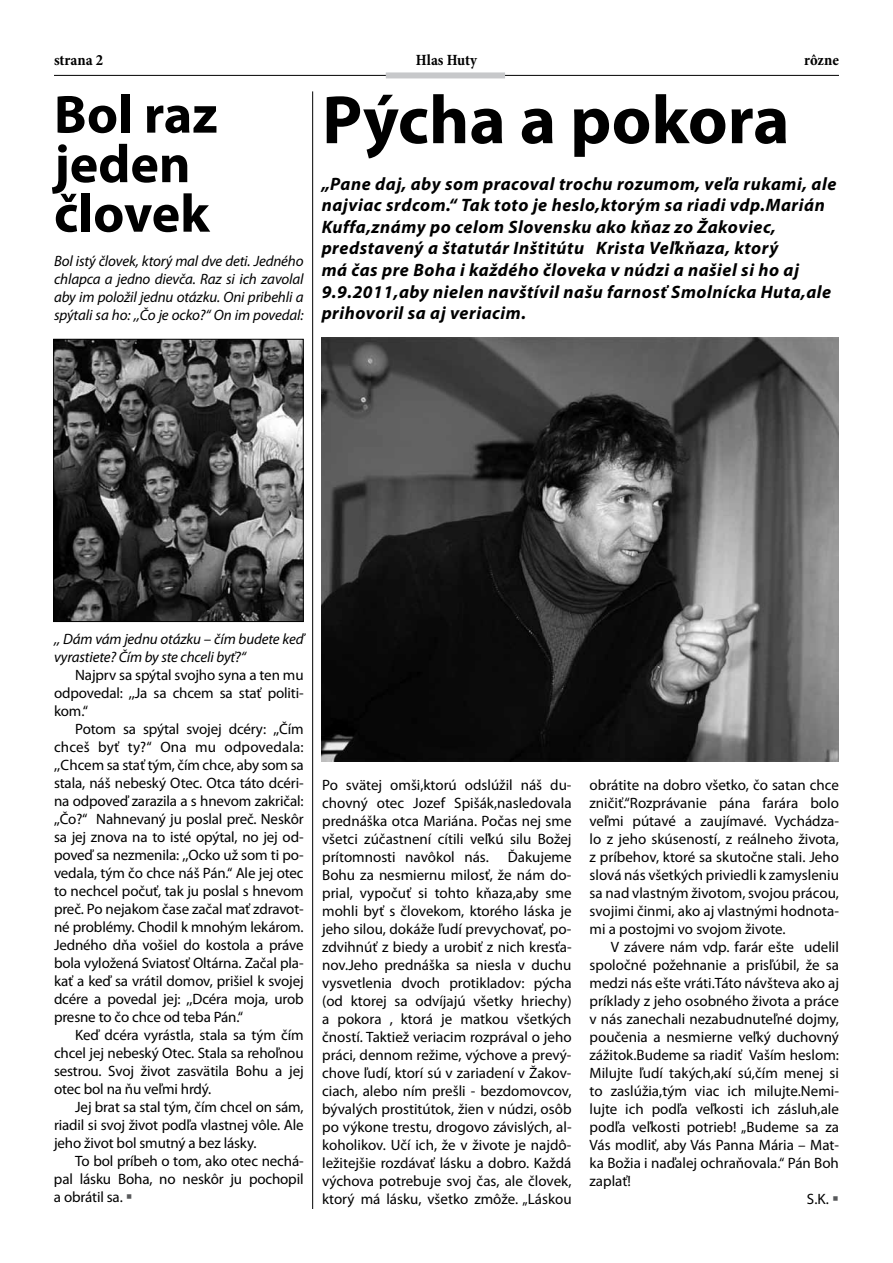
<style>
.page{position:relative;width:893px;height:1263px;background:#fff}
.page>*{position:absolute;margin:0;border:0;box-sizing:border-box;transform-origin:0 0}
.t1{font:700 69px "Myriad Pro";color:#000}
.t2{font:700 54px/49.5px "Myriad Pro";color:#000}
.t3{font:italic 700 18px/21.6px "Myriad Pro";letter-spacing:.03em;color:#000}
.t4{font:700 condensed 15.75px "Minion Pro";color:#000}
.t5{font:15px/18px "Myriad Pro";color:#000;text-align:justify}
.t6{font:italic 15px/18px "Myriad Pro";letter-spacing:-.01em;color:#000;text-align:justify}
.s1{color:#58595b}
</style>
<div class="page">
<hr style="left:54px;top:75px;width:785px;height:1px;background:#000">
<div style="left:386px;top:72px;width:119px;height:6px;background:#c7c8ca"></div>
<img style="left:55px;top:341px;width:247px;height:279px">
<div style="left:53px;top:339px;width:251px;height:283px;border:1px solid #000"></div>
<hr style="left:312px;top:91px;width:1px;height:1118px;background:#000">
<img style="left:322px;top:337px;width:517px;height:424px">
<p class="t4" style="left:54px;top:50px;width:51px">strana 2</p>
<p class="t4" style="left:416px;top:50px;width:63px">Hlas Huty</p>
<p class="t4" style="left:804px;top:50px;width:36px">rôzne</p>
<h1 class="t1" style="left:322px;top:75px;width:469px">Pýcha a pokora</h1>
<h2 class="t2" style="left:54px;top:88px;width:165px">Bol raz jeden človek</h2>
<p class="t6" style="left:54px;top:252px;width:251px">Bol istý človek, ktorý mal dve deti. Jedného chlapca a jedno dievča. Raz si ich zavolal aby im položil jednu otázku. Oni pribehli a spýtali sa ho: ,,Čo je ocko?“ On im povedal:</p>
<p class="t3" style="left:322px;top:172px;width:516px">„Pane daj, aby som pracoval trochu rozumom, veľa rukami, ale najviac srdcom.“ Tak toto je heslo,ktorým sa riadi vdp.Marián Kuffa,známy po celom Slovensku ako kňaz zo Žakoviec, predstavený a štatutár Inštitútu Krista Veľkňaza, ktorý<br>má čas pre Boha i každého človeka v núdzi a našiel si ho aj 9.9.2011,aby nielen navštívil našu farnosť Smolnícka Huta,ale prihovoril sa aj veriacim.</p>
<p class="t6" style="left:54px;top:630px;width:251px">,, Dám vám jednu otázku – čím budete keď vyrastiete? Čím by ste chceli byť?“</p>
<p class="t5" style="left:54px;top:666px;width:251px;text-indent:21px">Najprv sa spýtal svojho syna a ten mu odpovedal: ,,Ja sa chcem sa stať politi&shy;kom.“</p>
<p class="t5" style="left:54px;top:720px;width:251px;text-indent:21px">Potom sa spýtal svojej dcéry: ,,Čím chceš byť ty?“ Ona mu odpovedala: ,,Chcem sa stať tým, čím chce, aby som sa stala, náš nebeský Otec. Otca táto dcéri&shy;na odpoveď zarazila a s hnevom zakričal: ,,Čo?“ Nahnevaný ju poslal preč. Neskôr sa jej znova na to isté opýtal, no jej od&shy;poveď sa nezmenila: ,,Ocko už som ti po&shy;vedala, tým čo chce náš Pán.“ Ale jej otec to nechcel počuť, tak ju poslal s hnevom preč. Po nejakom čase začal mať zdravot&shy;né problémy. Chodil k mnohým lekárom.<br>Jedného dňa vošiel do kostola a práve bola vyložená Sviatosť Oltárna. Začal pla&shy;kať a keď sa vrátil domov, prišiel k svojej dcére a povedal jej: ,,Dcéra moja, urob presne to čo chce od teba Pán.“</p>
<p class="t5" style="left:54px;top:1026px;width:251px;text-indent:21px">Keď dcéra vyrástla, stala sa tým čím chcel jej nebeský Otec. Stala sa rehoľnou sestrou. Svoj život zasvätila Bohu a jej otec bol na ňu veľmi hrdý.</p>
<p class="t5" style="left:54px;top:1098px;width:251px;text-indent:21px">Jej brat sa stal tým, čím chcel on sám, riadil si svoj život podľa vlastnej vôle. Ale jeho život bol smutný a bez lásky.</p>
<p class="t5" style="left:54px;top:1152px;width:251px;text-indent:21px">To bol príbeh o tom, ako otec nechá&shy;pal lásku Boha, no neskôr ju pochopil a obrátil sa. <span class="s1">▪</span></p>
<p class="t5" style="left:322px;top:775px;width:251px">Po svätej omši,ktorú odslúžil náš du&shy;chovný otec Jozef Spišák,nasledovala prednáška otca Mariána. Počas nej sme všetci zúčastnení cítili veľkú silu Božej prítomnosti navôkol nás.</p>
<p class="t5" style="left:322px;top:847px;width:251px;text-indent:186px">Ďakujeme Bohu za nesmiernu milosť, že nám do&shy;prial, vypočuť si tohto kňaza,aby sme mohli byť s človekom, ktorého láska je jeho silou, dokáže ľudí prevychovať, po&shy;zdvihnúť z biedy a urobiť z nich kresťa&shy;nov.Jeho prednáška sa niesla v duchu vysvetlenia dvoch protikladov: pýcha (od ktorej sa odvíjajú všetky hriechy) a pokora , ktorá je matkou všetkých čností. Taktiež veriacim rozprával o jeho práci, dennom režime, výchove a prevý&shy;chove ľudí, ktorí sú v zariadení v Žakov&shy;ciach, alebo ním prešli - bezdomovcov, bývalých prostitútok, žien v núdzi, osôb po výkone trestu, drogovo závislých, al&shy;koholikov. Učí ich, že v živote je najdô&shy;ležitejšie rozdávať lásku a dobro. Každá výchova potrebuje svoj čas, ale človek, ktorý má lásku, všetko zmôže. „Láskou</p>
<p class="t5" style="left:590px;top:775px;width:251px">obrátite na dobro všetko, čo satan chce zničiť.“Rozprávanie pána farára bolo veľmi pútavé a zaujímavé. Vychádza&shy;lo z jeho skúseností, z reálneho života, z príbehov, ktoré sa skutočne stali. Jeho slová nás všetkých priviedli k zamysleniu sa nad vlastným životom, svojou prácou, svojimi činmi, ako aj vlastnými hodnota&shy;mi a postojmi vo svojom živote.</p>
<p class="t5" style="left:611px;top:937px;width:230px">V závere nám vdp. farár ešte udelil</p>
<p class="t5" style="left:590px;top:955px;width:251px">spoločné požehnanie a prisľúbil, že sa</p>
<p class="t5" style="left:590px;top:973px;width:251px">medzi nás ešte vráti.Táto návšteva ako aj</p>
<p class="t5" style="left:590px;top:991px;width:251px">príklady z jeho osobného života a práce</p>
<p class="t5" style="left:590px;top:1009px;width:251px">v nás zanechali nezabudnuteľné dojmy,</p>
<p class="t5" style="left:590px;top:1027px;width:251px">poučenia a nesmierne veľký duchovný</p>
<p class="t5" style="left:590px;top:1045px;width:251px">zážitok.Budeme sa riadiť Vaším heslom:</p>
<p class="t5" style="left:590px;top:1063px;width:251px">Milujte ľudí takých,akí sú,čím menej si</p>
<p class="t5" style="left:590px;top:1081px;width:251px">to zaslúžia,tým viac ich milujte.Nemi-</p>
<p class="t5" style="left:590px;top:1099px;width:251px">lujte ich podľa veľkosti ich zásluh,ale</p>
<p class="t5" style="left:590px;top:1117px;width:251px">podľa veľkosti potrieb! „Budeme sa za</p>
<p class="t5" style="left:590px;top:1135px;width:251px">Vás modliť, aby Vás Panna Mária – Mat-</p>
<p class="t5" style="left:590px;top:1153px;width:251px">ka Božia i naďalej ochraňovala.“ Pán Boh</p>
<p class="t5" style="left:590px;top:1171px;width:43px">zaplať!</p>
<p class="t5" style="left:807px;top:1189px;width:34px">S.K. <span class="s1">▪</span></p>
</div>
